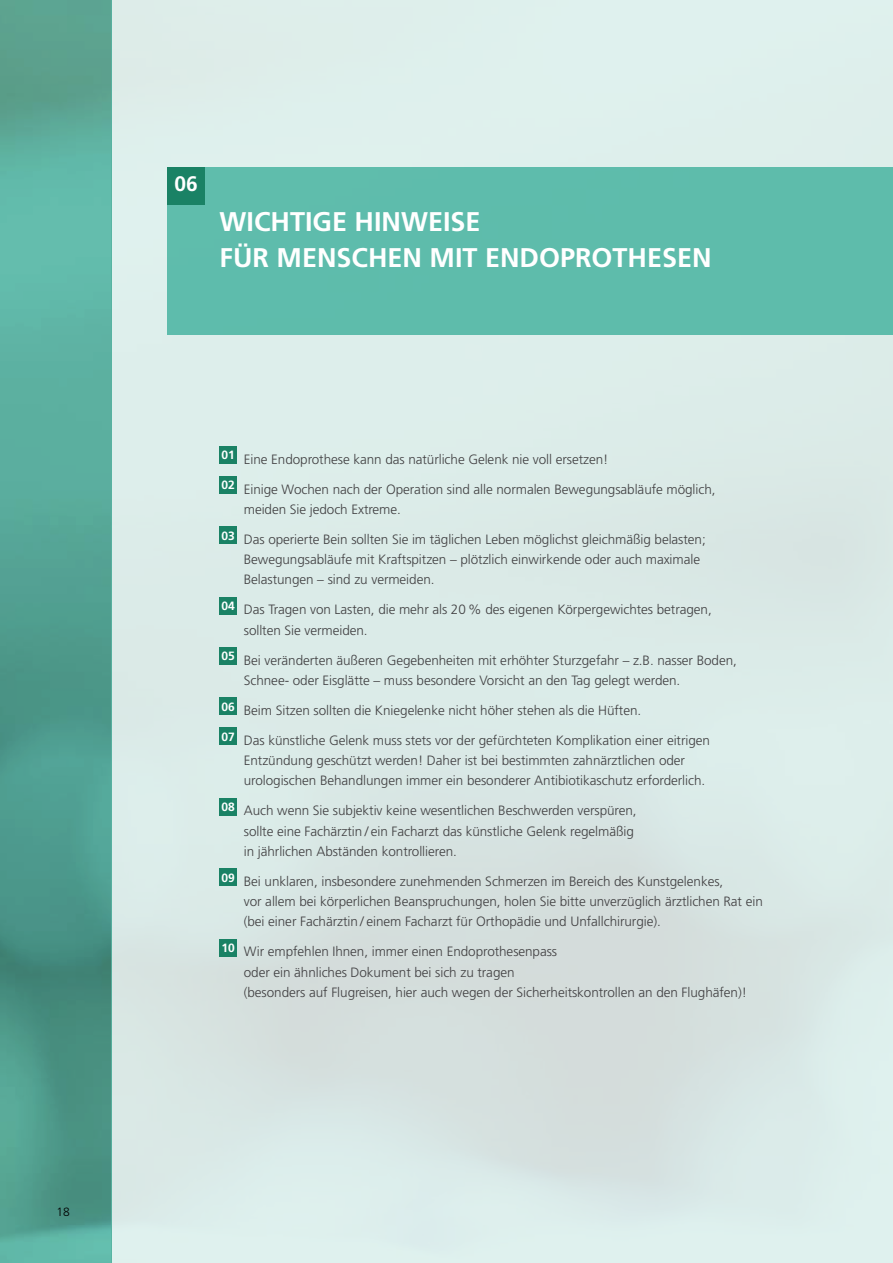
<style>
.page{position:relative;width:893px;height:1263px;background:#fff}
.page>*{position:absolute;margin:0;border:0;box-sizing:border-box;transform-origin:0 0}
.t1{font:700 27px "Frutiger LT Pro";color:#fff}
.t2{font:700 21px "Frutiger LT Pro";color:#fff}
.t3{font:300 13.5px/20.2px "Frutiger LT Pro";letter-spacing:-.005em;color:#414042}
.t4{font:300 12px "Frutiger LT Pro";color:#000}
</style>
<div class="page">
<div style="left:112px;top:0;width:781px;height:1263px;background:linear-gradient(to right,#dbeae7,#daeae7)"></div>
<svg style="left:0;top:0;width:112px;height:1263px;background:#54a293"></svg>
<div style="left:167px;top:167px;width:726px;height:168px;background:#5ebcab"></div>
<div style="left:167px;top:167px;width:38px;height:38px;background:#1a8265"></div>
<div style="left:220px;top:446px;width:17px;height:17px;background:#1a8265"></div>
<div style="left:220px;top:476px;width:17px;height:17px;background:#1a8265"></div>
<div style="left:220px;top:527px;width:17px;height:17px;background:#1a8265"></div>
<div style="left:220px;top:597px;width:17px;height:17px;background:#1a8265"></div>
<div style="left:220px;top:647px;width:17px;height:17px;background:#1a8265"></div>
<div style="left:220px;top:698px;width:17px;height:17px;background:#1a8265"></div>
<div style="left:220px;top:728px;width:17px;height:17px;background:#1a8265"></div>
<div style="left:220px;top:798px;width:17px;height:17px;background:#1a8265"></div>
<div style="left:220px;top:869px;width:17px;height:17px;background:#1a8265"></div>
<div style="left:220px;top:939px;width:17px;height:17px;background:#1a8265"></div>
<p class="t4" style="left:56px;top:1204px;width:15px">18</p>
<h2 class="t2" style="left:174px;top:171px;width:25px">06</h2>
<h1 class="t1" style="left:220px;top:206px;width:67px">WICHTIGE</h1>
<h1 class="t1" style="left:355px;top:206px;width:36px">HINWEISE</h1>
<h1 class="t1" style="left:220px;top:242px;width:99px">FÜR MENS</h1>
<h1 class="t1" style="left:352px;top:242px;width:35px">CHEN</h1>
<h1 class="t1" style="left:430px;top:242px;width:17px">MIT</h1>
<h1 class="t1" style="left:485px;top:242px;width:35px">ENDO</h1>
<h1 class="t1" style="left:560px;top:242px;width:50px">PROTHESEN</h1>
<p class="t3" style="left:221px;top:449px;width:389px"><sup>01</sup> Eine Endoprothese kann das natürliche Gelenk nie voll ersetzen!</p>
<p class="t3" style="left:244px;top:479px;width:473px;text-indent:-22px"><sup>02</sup> Einige Wochen nach der Operation sind alle normalen Bewegungsabläufe möglich, meiden Sie jedoch Extreme.</p>
<p class="t3" style="left:244px;top:529px;width:463px;text-indent:-22px"><sup>03</sup> Das operierte Bein sollten Sie im täglichen Leben möglichst gleichmäßig belasten;<br>Bewegungsabläufe mit Kraftspitzen – plötzlich einwirkende oder auch maximale<br>Belastungen – sind zu vermeiden.</p>
<p class="t3" style="left:244px;top:600px;width:469px;text-indent:-22px"><sup>04</sup> Das Tragen von Lasten, die mehr als 20 % des eigenen Körpergewichtes betragen, sollten Sie vermeiden.</p>
<p class="t3" style="left:244px;top:650px;width:495px;text-indent:-22px"><sup>05</sup> Bei veränderten äußeren Gegebenheiten mit erhöhter Sturzgefahr – z.B. nasser Boden,<br>Schnee- oder Eisglätte – muss besondere Vorsicht an den Tag gelegt werden.</p>
<p class="t3" style="left:221px;top:700px;width:421px"><sup>06</sup> Beim Sitzen sollten die Kniegelenke nicht höher stehen als die Hüften.</p>
<p class="t3" style="left:244px;top:730px;width:468px;text-indent:-22px"><sup>07</sup> Das künstliche Gelenk muss stets vor der gefürchteten Komplikation einer eitrigen<br>Entzündung geschützt werden! Daher ist bei bestimmten zahnärztlichen oder urologischen Behandlungen immer ein besonderer Antibiotikaschutz erforderlich.</p>
<p class="t3" style="left:244px;top:801px;width:394px;text-indent:-22px"><sup>08</sup> Auch wenn Sie subjektiv keine wesentlichen Beschwerden verspüren, sollte eine Fachärztin / ein Facharzt das künstliche Gelenk regelmäßig in jährlichen Abständen kontrollieren.</p>
<p class="t3" style="left:244px;top:871px;width:520px;text-indent:-22px"><sup>09</sup> Bei unklaren, insbesondere zunehmenden Schmerzen im Bereich des Kunstgelenkes,<br>vor allem bei körperlichen Beanspruchungen, holen Sie bitte unverzüglich ärztlichen Rat ein (bei einer Fachärztin / einem Facharzt für Orthopädie und Unfallchirurgie).</p>
<p class="t3" style="left:244px;top:942px;width:505px;text-indent:-22px"><sup>10</sup> Wir empfehlen Ihnen, immer einen Endoprothesenpass<br>oder ein ähnliches Dokument bei sich zu tragen<br>(besonders auf Flugreisen, hier auch wegen der Sicherheitskontrollen an den Flughäfen)!</p>
</div>
